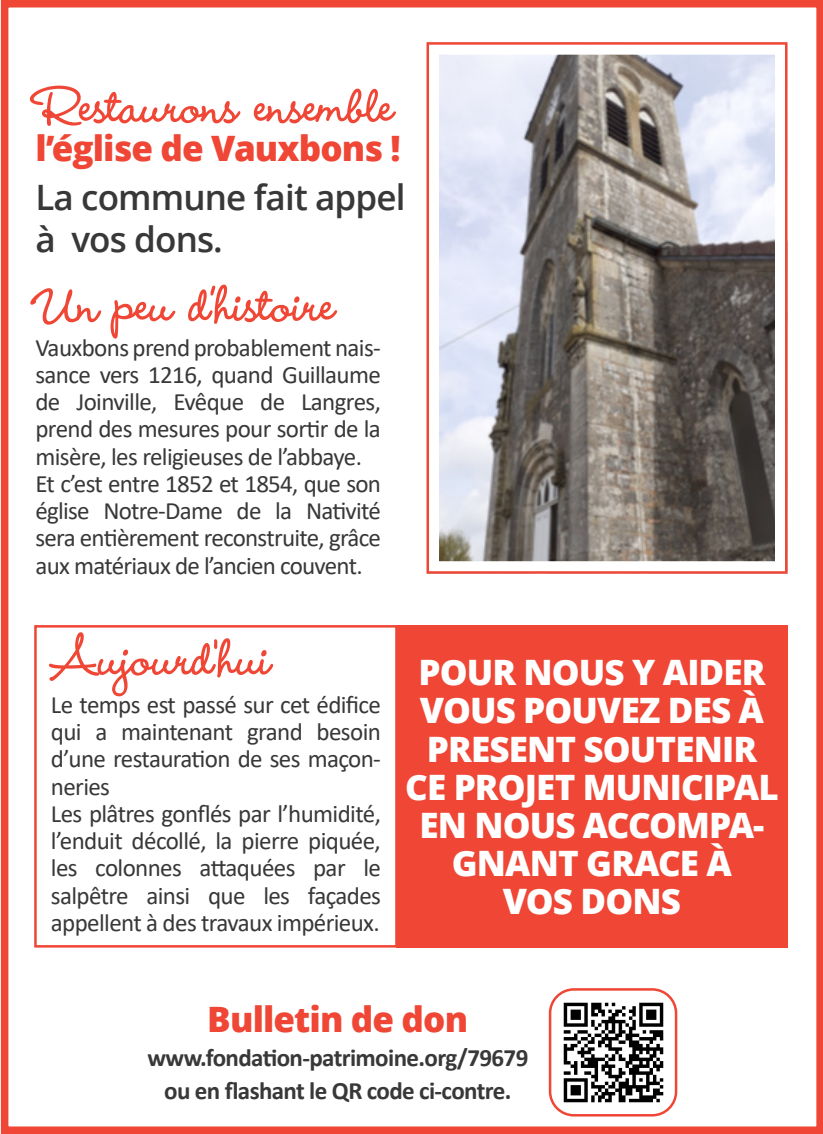
<style>
.page{position:relative;width:823px;height:1134px;background:#fff}
.page>*{position:absolute;margin:0;border:0;box-sizing:border-box;transform-origin:0 0}
.t1{font:700 62.5px "Wendy LP";color:#ef4635}
.t2{font:800 35px/38.2px "Open Sans";letter-spacing:-.025em;color:#fff;text-align:center}
.t3{font:800 35px "Open Sans";letter-spacing:-.025em;color:#ef4635}
.t4{font:600 35px/42px "Open Sans";letter-spacing:-.025em;color:#383839}
.t5{font:25px/27.2px "Calibri";letter-spacing:-.025em;color:#383839}
.t6{font:700 25px/32.8px "Calibri";letter-spacing:-.025em;color:#383839;text-align:center}
</style>
<div class="page">
<img style="left:439px;top:55px;width:335px;height:506px">
<div style="left:34px;top:625px;width:363px;height:322px;border:2px solid #ef4635"></div>
<div style="left:396px;top:625px;width:391px;height:322px;background:#ef4635"></div>
<img style="left:551px;top:991px;width:124px;height:124px">
<div style="left:548px;top:988px;width:129px;height:128px;border:2px solid #ef4635;border-radius:24px"></div>
<div style="left:426px;top:42px;width:361px;height:532px;border:2px solid #ef4635"></div>
<div style="left:1px;top:0;width:821px;height:1134px;border:8px solid #ef4635"></div>
<h1 class="t1" style="left:35px;top:68px;width:360px">Restaurons ensemble</h1>
<h2 class="t3" style="left:35px;top:121px;width:366px">l’église de Vauxbons !</h2>
<h2 class="t4" style="left:35px;top:175px;width:371px">La commune fait appel à vos dons.</h2>
<h1 class="t1" style="left:35px;top:267px;width:301px">Un peu d’histoire</h1>
<p class="t5" style="left:35px;top:333px;width:347px">Vauxbons prend probablement nais&shy;sance vers 1216, quand Guillaume de Joinville, Evêque de Langres, prend des mesures pour sortir de la misère, les religieuses de l’abbaye.<br>Et c’est entre 1852 et 1854, que son église Notre-Dame de la Nativité sera entièrement reconstruite, grâce aux matériaux de l’ancien couvent.</p>
<h1 class="t1" style="left:51px;top:621px;width:221px">Aujourd‘hui</h1>
<p class="t5" style="left:51px;top:690px;width:331px">Le temps est passé sur cet édifice qui a maintenant grand besoin d’une restauration de ses maçon&shy;neries<br>Les plâtres gonflés par l’humidité, l’enduit décollé, la pierre piquée, les colonnes attaquées par le salpêtre ainsi que les façades appellent à des travaux impérieux.</p>
<h2 class="t2" style="left:405px;top:652px;width:375px">POUR NOUS Y AIDER<br>VOUS POUVEZ DES À<br>PRESENT SOUTENIR<br>CE PROJET MUNICIPAL<br>EN NOUS ACCOMPA-<br>GNANT GRACE À<br>VOS DONS</h2>
<h2 class="t3" style="left:207px;top:992px;width:262px">Bulletin de don</h2>
<p class="t6" style="left:147px;top:1041px;width:382px">www.fondation-patrimoine.org/79679 ou en flashant le QR code ci-contre.</p>
</div>
